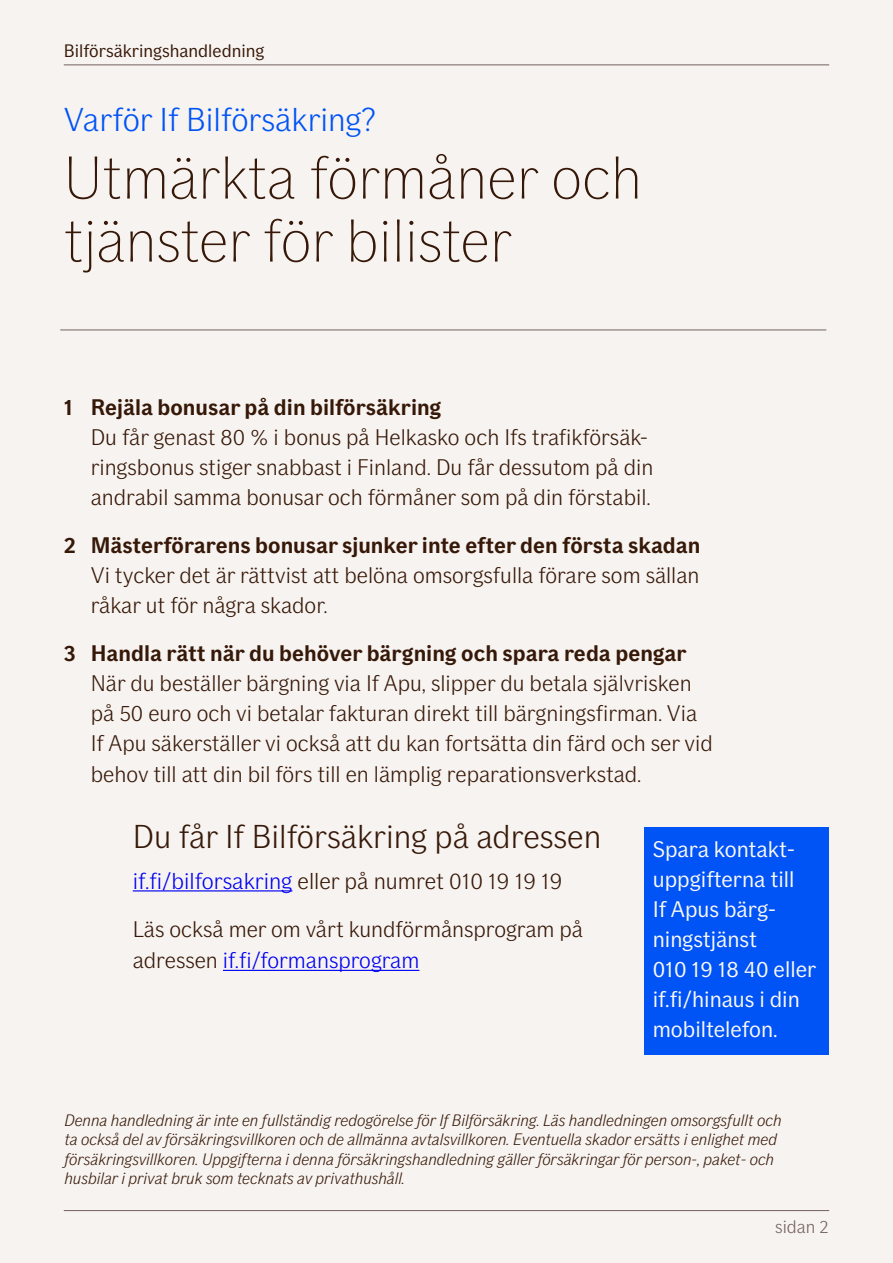
<style>
.page{position:relative;width:893px;height:1263px;background:#f7f3f0}
.page>*{position:absolute;margin:0;border:0;box-sizing:border-box;transform-origin:0 0}
.t1{font:100 60px/63px "If Sans";color:#361808}
.t2{font:300 33px "If Sans";color:#361808}
.t3{font:300 33px "If Sans";color:#0053f5}
.t4{font:300 22.95px "If Sans";color:#361808}
.t5{font:300 22.5px/30px "If Sans";color:#361808}
.t6{font:700 22.5px "If Sans";color:#361808}
.t7{font:22.5px/30px "If Sans";color:#fbf9f7}
.t8{font:18px "If Sans";color:#361808}
.t9{font:300 18px "If Sans";color:#73625e}
.t10{font:italic 300 16.5px/19.5px "If Sans";color:#361808}
.s1{color:#0000f3}
</style>
<div class="page">
<hr style="left:64px;top:64px;width:765px;height:1px;background:#73625e">
<hr style="left:64px;top:1210px;width:765px;height:1px;background:#73625e">
<hr style="left:60px;top:330px;width:766px;height:1px;background:#73625e">
<hr style="left:133px;top:890px;width:159px;height:1px;background:#0000f3">
<hr style="left:223px;top:970px;width:196px;height:1px;background:#0000f3">
<div style="left:644px;top:827px;width:185px;height:227px;background:#0053f5"></div>
<p class="t8" style="left:64px;top:40px;width:202px">Bilförsäkringshandledning</p>
<h2 class="t3" style="left:64px;top:101px;width:314px">Varför If Bilförsäkring?</h2>
<h1 class="t1" style="left:64px;top:146px;width:580px">Utmärkta förmåner och tjänster för bilister</h1>
<p class="t6" style="left:64px;top:393px;width:379px">1 Rejäla bonusar på din bilförsäkring</p>
<p class="t5" style="left:91px;top:422px;width:564px">Du får genast 80 % i bonus på Helkasko och Ifs trafikförsäk&shy;ringsbonus stiger snabbast i Finland. Du får dessutom på din andrabil samma bonusar och förmåner som på din förstabil.</p>
<p class="t6" style="left:64px;top:531px;width:638px">2 Mästerförarens bonusar sjunker inte efter den första skadan</p>
<p class="t5" style="left:91px;top:560px;width:610px">Vi tycker det är rättvist att belöna omsorgsfulla förare som sällan råkar ut för några skador.</p>
<p class="t6" style="left:64px;top:639px;width:624px">3 Handla rätt när du behöver bärgning och spara reda pengar</p>
<p class="t5" style="left:91px;top:668px;width:623px;line-height:30.5px">När du beställer bärgning via If Apu, slipper du betala självrisken på 50 euro och vi betalar fakturan direkt till bärgningsfirman. Via If Apu säkerställer vi också att du kan fortsätta din färd och ser vid behov till att din bil förs till en lämplig reparationsverkstad.</p>
<h2 class="t2" style="left:133px;top:818px;width:470px">Du får If Bilförsäkring på adressen</h2>
<p class="t4" style="left:133px;top:868px;width:431px"><span class="s1">if.fi/bilforsakring</span> eller på numret 010 19 19 19</p>
<p class="t5" style="left:133px;top:913px;width:452px;line-height:31.5px">Läs också mer om vårt kundförmånsprogram på adressen <span class="s1">if.fi/formansprogram</span></p>
<p class="t7" style="left:653px;top:834px;width:165px">Spara kontakt&shy;uppgifterna till<br>If Apus bärg&shy;ningstjänst<br>010 19 18 40 eller if.fi/hinaus i din mobiltelefon.</p>
<p class="t10" style="left:65px;top:1110px;width:718px">Denna handledning är inte en fullständig redogörelse för If Bilförsäkring. Läs handledningen omsorgsfullt och ta också del av försäkringsvillkoren och de allmänna avtalsvillkoren. Eventuella skador ersätts i enlighet med försäkringsvillkoren. Uppgifterna i denna försäkringshandledning gäller försäkringar för person-, paket- och husbilar i privat bruk som tecknats av privathushåll.</p>
<p class="t9" style="left:775px;top:1217px;width:55px">sidan 2</p>
</div>
